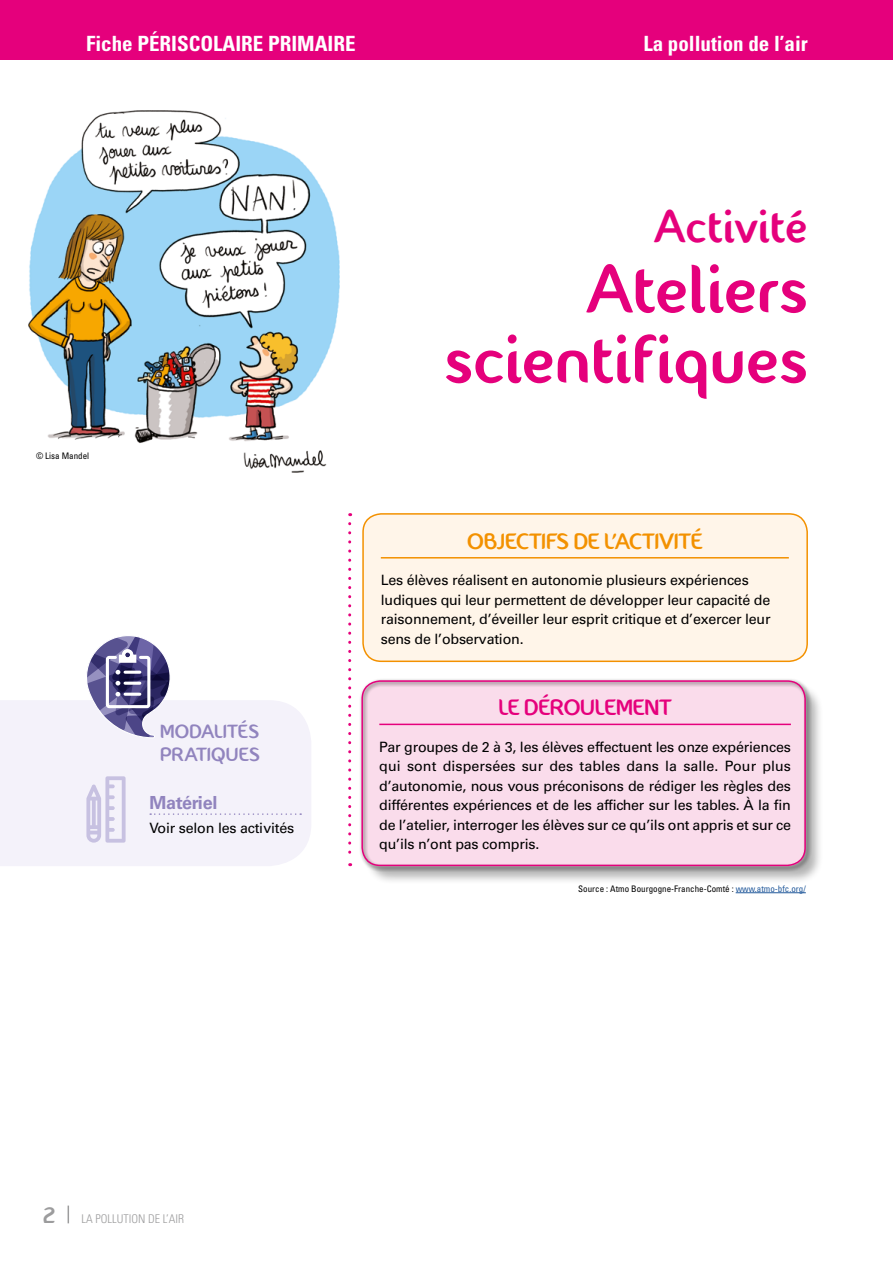
<style>
.page{position:relative;width:893px;height:1263px;background:#fff}
.page>*{position:absolute;margin:0;border:0;box-sizing:border-box;transform-origin:0 0}
.t1{font:68.4px/70.2px "Fontastique Fontastique";color:#e5007c;text-align:right}
.t2{font:46.2px "Fontastique Fontastique";color:#e5007c}
.t3{font:22.5px "Fontastique Fontastique";letter-spacing:-.01em;color:#f39100}
.t4{font:22.5px "Fontastique Fontastique";letter-spacing:-.01em;color:#e5007c}
.t5{font:700 condensed 21px "Univers LT Std";color:#fff}
.t6{font:19.35px/23.2px "Fontastique Fontastique";letter-spacing:.005em;color:#9184be}
.t7{font:700 18px "Univers LT Std";letter-spacing:-.015em;color:#9184be}
.t8{font:14.25px/19.5px "Univers LT Std";letter-spacing:-.015em;color:#000;text-align:justify}
.t9{font:300 condensed 12px "Univers LT Std";color:#9c9c9d}
.t10{font:condensed 9px "Univers LT Std";color:#000}
.s1{color:#22599b}
.s2{font-family:"Fontastique Fontastique";font-weight:400;font-stretch:normal;font-size:22.5px}
</style>
<div class="page">
<svg style="left:68px;top:1205px;width:1px;height:18px"></svg>
<div style="left:0;top:0;width:893px;height:60px;background:#e5007c"></div>
<div style="left:364px;top:682px;width:460px;height:203px;background:#000;opacity:.3"></div>
<div style="left:360px;top:679px;width:452px;height:193px;background:#000;opacity:.75"></div>
<div style="left:361px;top:680px;width:445px;height:186px;border:2px solid #e5007c;border-radius:18px"></div>
<hr style="left:379px;top:724px;width:412px;height:1px;background:#e5007c">
<svg style="left:348px;top:524px;width:3px;height:342px"></svg>
<div style="left:363px;top:514px;width:444px;height:147px;background:#fff5e9;border-radius:18px"></div>
<hr style="left:381px;top:557px;width:408px;height:1px;background:#f39100">
<div style="left:362px;top:513px;width:446px;height:149px;border:2px solid #f39100;border-radius:18px"></div>
<hr style="left:736px;top:892px;width:70px;height:1px;background:#22599b">
<div style="left:0;top:700px;width:311px;height:166px;background:#f4f2fa"></div>
<svg style="left:150px;top:813px;width:151px;height:2px"></svg>
<svg style="left:85px;top:636px;width:91px;height:103px"></svg>
<hr style="left:125px;top:693px;width:15px;height:3px;background:#fff">
<svg style="left:86px;top:776px;width:40px;height:67px"></svg>
<img style="left:28px;top:110px;width:312px;height:363px">
<h3 class="t5" style="left:86px;top:31px;width:271px">Fiche PÉRISCOLAIRE PRIMAIRE</h3>
<h3 class="t5" style="left:643px;top:31px;width:166px">La pollution de l’air</h3>
<p class="t10" style="left:36px;top:450px;width:55px">© Lisa Mandel</p>
<h3 class="t6" style="left:160px;top:720px;width:101px">MODALITÉS<br>PRATIQUES</h3>
<p class="t7" style="left:149px;top:792px;width:70px">Matériel</p>
<p class="t8" style="left:149px;top:818px;width:146px">Voir selon les activités</p>
<h2 class="t2" style="left:654px;top:199px;width:156px">Activité</h2>
<h1 class="t1" style="left:444px;top:254px;width:366px">Ateliers scientifiques</h1>
<h3 class="t3" style="left:467px;top:527px;width:237px">OBJECTIFS DE L’ACTIVITÉ</h3>
<p class="t8" style="left:381px;top:570px;width:391px;text-align:left">Les élèves réalisent en autonomie plusieurs expériences ludiques qui leur permettent de développer leur capacité de raisonnement, d’éveiller leur esprit critique et d’exercer leur sens de l’observation.</p>
<h3 class="t4" style="left:498px;top:694px;width:175px">LE DÉROULEMENT</h3>
<p class="t8" style="left:379px;top:737px;width:413px">Par groupes de 2 à 3, les élèves effectuent les onze expériences qui sont dispersées sur des tables dans la salle. Pour plus d’autonomie, nous vous préconisons de rédiger les règles des différentes expériences et de les afficher sur les tables. À la fin de l’atelier, interroger les élèves sur ce qu’ils ont appris et sur ce qu’ils n’ont pas compris.</p>
<p class="t10" style="left:578px;top:883px;width:229px">Source : Atmo Bourgogne-Franche-Comté : <span class="s1">www.atmo-bfc.org/</span></p>
<p class="t9" style="left:43px;top:1211px;width:143px"><span class="s2">2</span> LA POLLUTION DE L’AIR</p>
</div>
